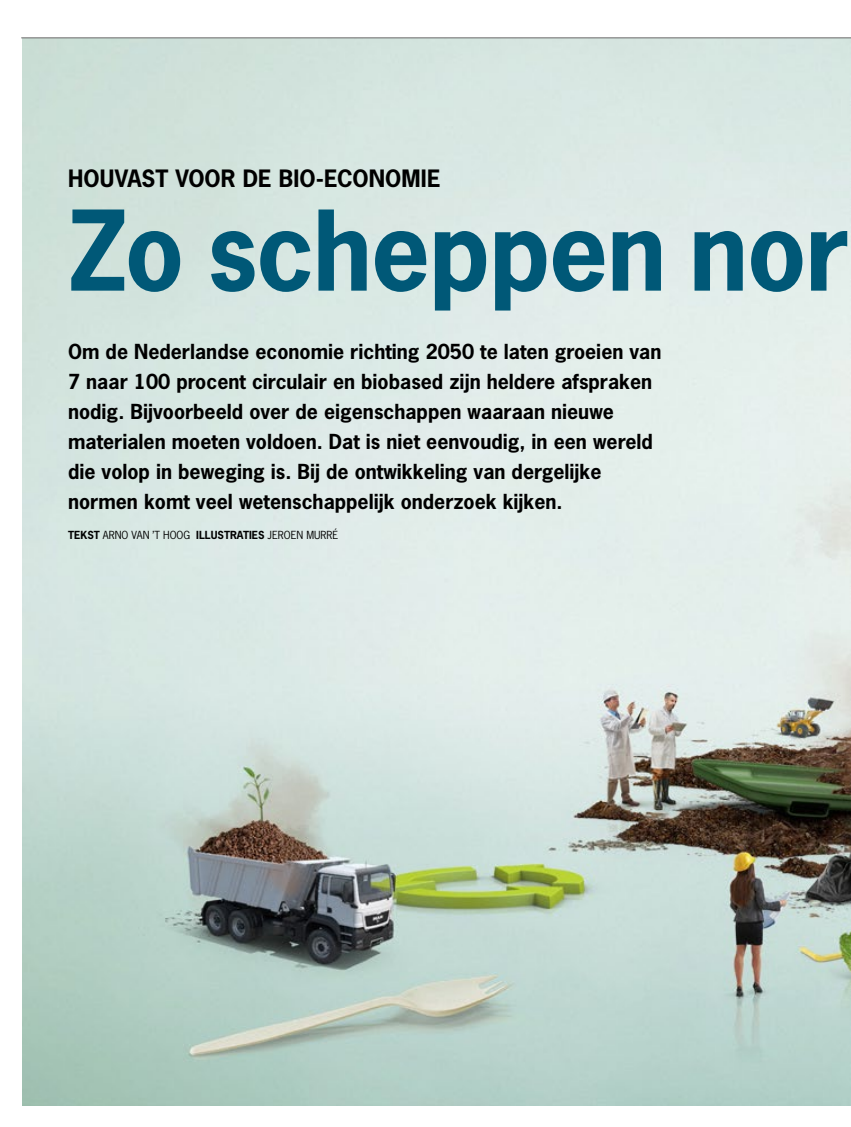
<style>
.page{position:relative;width:851px;height:1127px;background:#fff}
.page>*{position:absolute;margin:0;border:0;box-sizing:border-box;transform-origin:0 0}
.t1{font:700 104.25px "News Gothic Std";letter-spacing:-.01em;color:#005877}
.t2{font:700 22.5px "News Gothic Std";letter-spacing:.005em;color:#000}
.t3{font:700 19.5px/30px "News Gothic Std";color:#000}
.t4{font:10.5px "News Gothic Std";color:#000}
.s1{font-weight:700}
</style>
<div class="page">
<img style="left:23px;top:39px;width:827px;height:1066px">
<svg style="left:21px;top:37px;width:829px;height:2px;background:#a3a9a7"></svg>
<p class="t2" style="left:68px;top:164px;width:374px">HOUVAST VOOR DE BIO-ECONOMIE</p>
<h1 class="t1" style="left:68px;top:182px;width:782px">Zo scheppen nor</h1>
<p class="t3" style="left:68px;top:336px;width:595px">Om de Nederlandse economie richting 2050 te laten groeien van 7 naar 100 procent circulair en biobased zijn heldere afspraken nodig. Bijvoorbeeld over de eigenschappen waaraan nieuwe materialen moeten voldoen. Dat is niet eenvoudig, in een wereld die volop in beweging is. Bij de ontwikkeling van dergelijke normen komt veel wetenschappelijk onderzoek kijken.</p>
<p class="t4" style="left:68px;top:528px;width:272px"><span class="s1">TEKST</span> ARNO VAN ’T HOOG <span class="s1">ILLUSTRATIES</span> JEROEN MURRÉ</p>
</div>
